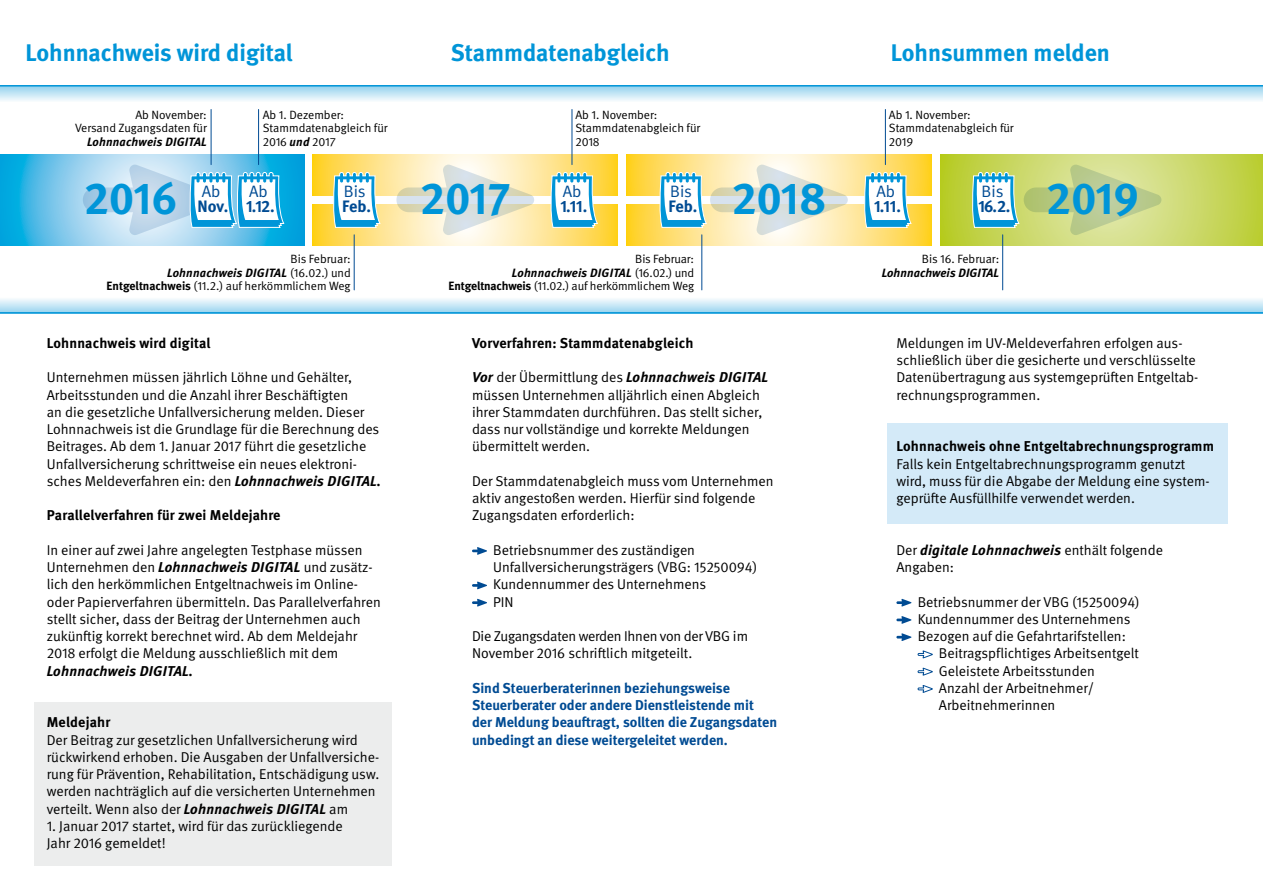
<style>
.page{position:relative;width:1263px;height:893px;background:#fff}
.page>*{position:absolute;margin:0;border:0;box-sizing:border-box;transform-origin:0 0}
.Fließtext{font:700 45px "DGUV Meta";color:#0095d8}
.Titelzeile_innen{font:700 24px "DGUV Meta";color:#0095d8}
.Fließtext-2{font:700 16.5px "DGUV Meta";letter-spacing:-.015em;color:#004b93}
.Fließtext-3{font:16.5px "DGUV Meta";letter-spacing:-.005em;color:#004b93}
.Fließtext-4{font:14.25px/17.2px "DGUV Meta";color:#000}
.Fließtext-5{font:700 14.25px/17.2px "DGUV Meta";color:#004b93}
.Zwischenüberschrift{font:700 14.25px "DGUV Meta";letter-spacing:.015em;color:#000}
.Fließtext-6{font:14.25px/17.2px "DGUV Meta";letter-spacing:-.02em;color:#000}
.Fließtext-7{font:12px/13.5px "DGUV Meta";color:#000;text-align:right}
.Fließtext-8{font:italic 700 12px/13.5px "DGUV Meta";letter-spacing:.01em;color:#000;text-align:right}
.s1{font-weight:700;font-style:italic}
.s2{font-weight:700}
.s3{font-weight:400;font-style:normal}
</style>
<div class="page">
<svg style="left:396px;top:196px;width:138px;height:8px"></svg>
<svg style="left:626px;top:155px;width:305px;height:41px;background:#ffd84f"></svg>
<svg style="left:626px;top:204px;width:305px;height:41px;background:#fee079"></svg>
<svg style="left:0;top:155px;width:304px;height:90px;background:#50bce6"></svg>
<svg style="left:313px;top:155px;width:305px;height:41px;background:#f6e5a9"></svg>
<svg style="left:313px;top:204px;width:305px;height:41px;background:#f7e49f"></svg>
<svg style="left:940px;top:155px;width:323px;height:90px;background:#c5d457"></svg>
<svg style="left:333px;top:154px;width:48px;height:74px"></svg>
<svg style="left:83px;top:136px;width:202px;height:99px"></svg>
<svg style="left:550px;top:136px;width:49px;height:92px"></svg>
<svg style="left:659px;top:154px;width:189px;height:81px;background:#e5e6cd"></svg>
<svg style="left:972px;top:154px;width:189px;height:81px;background:#c3d694"></svg>
<svg style="left:864px;top:136px;width:48px;height:92px"></svg>
<hr style="left:211px;top:109px;width:1px;height:56px;background:#004b93">
<hr style="left:258px;top:109px;width:1px;height:56px;background:#004b93">
<hr style="left:354px;top:235px;width:1px;height:55px;background:#004b93">
<hr style="left:701px;top:235px;width:1px;height:55px;background:#004b93">
<hr style="left:1002px;top:235px;width:1px;height:55px;background:#004b93">
<hr style="left:571px;top:109px;width:1px;height:56px;background:#004b93">
<hr style="left:885px;top:109px;width:1px;height:56px;background:#004b93">
<svg style="left:0;top:299px;width:1263px;height:13px;background:#c7e7f6"></svg>
<hr style="left:0;top:312px;width:1263px;height:2px;background:#0095d8">
<svg style="left:0;top:87px;width:1263px;height:14px;background:#c6e6f5"></svg>
<hr style="left:0;top:85px;width:1263px;height:2px;background:#0095d8">
<svg style="left:472px;top:547px;width:15px;height:8px"></svg>
<svg style="left:472px;top:582px;width:15px;height:7px"></svg>
<svg style="left:472px;top:599px;width:15px;height:7px"></svg>
<svg style="left:896px;top:599px;width:15px;height:7px"></svg>
<svg style="left:896px;top:616px;width:15px;height:8px"></svg>
<svg style="left:896px;top:633px;width:15px;height:8px"></svg>
<svg style="left:917px;top:650px;width:16px;height:9px"></svg>
<svg style="left:917px;top:667px;width:16px;height:9px"></svg>
<svg style="left:917px;top:685px;width:16px;height:8px"></svg>
<div style="left:34px;top:702px;width:358px;height:164px;background:#eceded"></div>
<div style="left:887px;top:423px;width:340px;height:101px;background:#d4eaf8"></div>
<p class="Titelzeile_innen" style="left:26px;top:38px;width:269px">Lohnnachweis wird digital</p>
<p class="Titelzeile_innen" style="left:451px;top:38px;width:221px">Stammdatenabgleich</p>
<p class="Titelzeile_innen" style="left:891px;top:38px;width:221px">Lohnsummen melden</p>
<p class="Fließtext-7" style="left:75px;top:108px;width:133px">Ab November:<br>Versand Zugangsdaten für<br><span class="s1">Lohnnachweis DIGITAL</span></p>
<p class="Fließtext-7" style="left:263px;top:108px;width:126px;text-align:left">Ab 1. Dezember:<br>Stammdatenabgleich für<br>2016 <span class="s1">und</span> 2017</p>
<p class="Fließtext-7" style="left:575px;top:108px;width:126px;text-align:left">Ab 1. November:<br>Stammdatenabgleich für<br>2018</p>
<p class="Fließtext-7" style="left:889px;top:108px;width:126px;text-align:left">Ab 1. November:<br>Stammdatenabgleich für<br>2019</p>
<p class="Fließtext" style="left:84px;top:171px;width:94px">2016</p>
<p class="Fließtext" style="left:420px;top:171px;width:92px">2017</p>
<p class="Fließtext" style="left:732px;top:171px;width:96px">2018</p>
<p class="Fließtext" style="left:1046px;top:171px;width:94px">2019</p>
<p class="Fließtext-3" style="left:202px;top:182px;width:20px">Ab</p>
<p class="Fließtext-3" style="left:249px;top:182px;width:20px">Ab</p>
<p class="Fließtext-3" style="left:563px;top:182px;width:20px">Ab</p>
<p class="Fließtext-3" style="left:876px;top:182px;width:20px">Ab</p>
<p class="Fließtext-3" style="left:344px;top:182px;width:23px">Bis</p>
<p class="Fließtext-3" style="left:670px;top:182px;width:23px">Bis</p>
<p class="Fließtext-3" style="left:982px;top:182px;width:23px">Bis</p>
<p class="Fließtext-2" style="left:342px;top:197px;width:30px">Feb.</p>
<p class="Fließtext-2" style="left:668px;top:197px;width:30px">Feb.</p>
<p class="Fließtext-2" style="left:978px;top:197px;width:33px">16.2.</p>
<p class="Fließtext-2" style="left:198px;top:197px;width:32px">Nov.</p>
<p class="Fließtext-2" style="left:246px;top:197px;width:30px">1.12.</p>
<p class="Fließtext-2" style="left:560px;top:197px;width:28px">1.11.</p>
<p class="Fließtext-2" style="left:874px;top:197px;width:28px">1.11.</p>
<p class="Fließtext-7" style="left:107px;top:253px;width:246px">Bis Februar:<br><span class="s1">Lohnnachweis DIGITAL</span> (16.02.) und<br><span class="s2">Entgeltnachweis</span> (11.2.) auf herkömmlichem Weg</p>
<p class="Fließtext-7" style="left:449px;top:253px;width:247px">Bis Februar:<br><span class="s1">Lohnnachweis DIGITAL</span> (16.02.) und<br><span class="s2">Entgeltnachweis</span> (11.02.) auf herkömmlichem Weg</p>
<p class="Fließtext-8" style="left:882px;top:253px;width:119px"><span class="s3">Bis 16. Februar:<br></span>Lohnnachweis DIGITAL</p>
<p class="Zwischenüberschrift" style="left:47px;top:334px;width:165px">Lohnnachweis wird digital</p>
<p class="Fließtext-4" style="left:47px;top:369px;width:336px">Unternehmen müssen jährlich Löhne und Gehälter, Arbeitsstunden und die Anzahl ihrer Beschäftigten<br>an die gesetzliche Unfallversicherung melden. Dieser Lohnnachweis ist die Grundlage für die Berechnung des Beitrages. Ab dem 1. Januar 2017 führt die gesetzliche Unfallversicherung schrittweise ein neues elektroni&shy;sches Meldeverfahren ein: den <span class="s1">Lohnnachweis DIGITAL.</span></p>
<p class="Zwischenüberschrift" style="left:47px;top:507px;width:235px">Parallelverfahren für zwei Meldejahre</p>
<p class="Fließtext-4" style="left:47px;top:542px;width:335px">In einer auf zwei Jahre angelegten Testphase müssen Unternehmen den <span class="s1">Lohnnachweis DIGITAL</span> und zusätz&shy;lich den herkömmlichen Entgeltnachweis im Online&shy;oder Papierverfahren übermitteln. Das Parallelverfahren stellt sicher, dass der Beitrag der Unternehmen auch zukünftig korrekt berechnet wird. Ab dem Meldejahr 2018 erfolgt die Meldung ausschließlich mit dem <span class="s1">Lohnnachweis DIGITAL.</span></p>
<p class="Zwischenüberschrift" style="left:47px;top:714px;width:65px">Meldejahr</p>
<p class="Fließtext-4" style="left:47px;top:731px;width:334px">Der Beitrag zur gesetzlichen Unfallversicherung wird rückwirkend erhoben. Die Ausgaben der Unfallversiche&shy;rung für Prävention, Rehabilitation, Entschädigung usw. werden nachträglich auf die versicherten Unternehmen verteilt. Wenn also der <span class="s1">Lohnnachweis DIGITAL</span> am</p>
<p class="Fließtext-4" style="left:47px;top:818px;width:297px">1. Januar 2017 startet, wird für das zurückliegende<br>Jahr 2016 gemeldet!</p>
<p class="Zwischenüberschrift" style="left:472px;top:334px;width:223px">Vorverfahren: Stammdatenabgleich</p>
<p class="Fließtext-4" style="left:472px;top:369px;width:298px"><span class="s1">Vor</span> der Übermittlung des <span class="s1">Lohnnachweis DIGITAL </span>müssen Unternehmen alljährlich einen Abgleich ihrer Stammdaten durchführen. Das stellt sicher, dass nur vollständige und korrekte Meldungen übermittelt werden.</p>
<p class="Fließtext-4" style="left:472px;top:473px;width:303px">Der Stammdatenabgleich muss vom Unternehmen aktiv angestoßen werden. Hierfür sind folgende<br>Zugangsdaten erforderlich:</p>
<p class="Fließtext-4" style="left:493px;top:542px;width:265px">Betriebsnummer des zuständigen<br>Unfallversicherungsträgers (VBG: 15250094)</p>
<p class="Fließtext-4" style="left:493px;top:576px;width:214px">Kundennummer des Unternehmens</p>
<p class="Fließtext-4" style="left:493px;top:593px;width:22px">PIN</p>
<p class="Fließtext-6" style="left:472px;top:628px;width:278px">Die Zugangsdaten werden Ihnen von der VBG im<br>November 2016 schriftlich mitgeteilt.</p>
<p class="Fließtext-5" style="left:472px;top:680px;width:307px">Sind Steuerberaterinnen beziehungsweise Steuerberater oder andere Dienstleistende mit der Meldung beauftragt, sollten die Zugangsdaten unbedingt an diese weitergeleitet werden.</p>
<p class="Fließtext-4" style="left:896px;top:335px;width:303px">Meldungen im UV-Meldeverfahren erfolgen aus&shy;schließlich über die gesicherte und verschlüsselte Datenübertragung aus systemgeprüften Entgeltab&shy;rechnungsprogrammen.</p>
<p class="Zwischenüberschrift" style="left:896px;top:438px;width:319px">Lohnnachweis ohne Entgeltabrechnungsprogramm</p>
<p class="Fließtext-4" style="left:896px;top:455px;width:315px">Falls kein Entgeltabrechnungsprogramm genutzt wird, muss für die Abgabe der Meldung eine system&shy;geprüfte Ausfüllhilfe verwendet werden.</p>
<p class="Fließtext-4" style="left:896px;top:542px;width:268px">Der <span class="s1">digitale Lohnnachweis</span> enthält folgende<br>Angaben:</p>
<p class="Fließtext-4" style="left:918px;top:593px;width:224px">Betriebsnummer der VBG (15250094)</p>
<p class="Fließtext-4" style="left:918px;top:611px;width:214px">Kundennummer des Unternehmens</p>
<p class="Fließtext-4" style="left:918px;top:628px;width:210px">Bezogen auf die Gefahrtarifstellen:</p>
<p class="Fließtext-4" style="left:939px;top:645px;width:201px">Beitragspflichtiges Arbeitsentgelt</p>
<p class="Fließtext-4" style="left:939px;top:662px;width:157px">Geleistete Arbeitsstunden</p>
<p class="Fließtext-4" style="left:939px;top:680px;width:157px">Anzahl der Arbeitnehmer/<br>Arbeitnehmerinnen</p>
</div>
